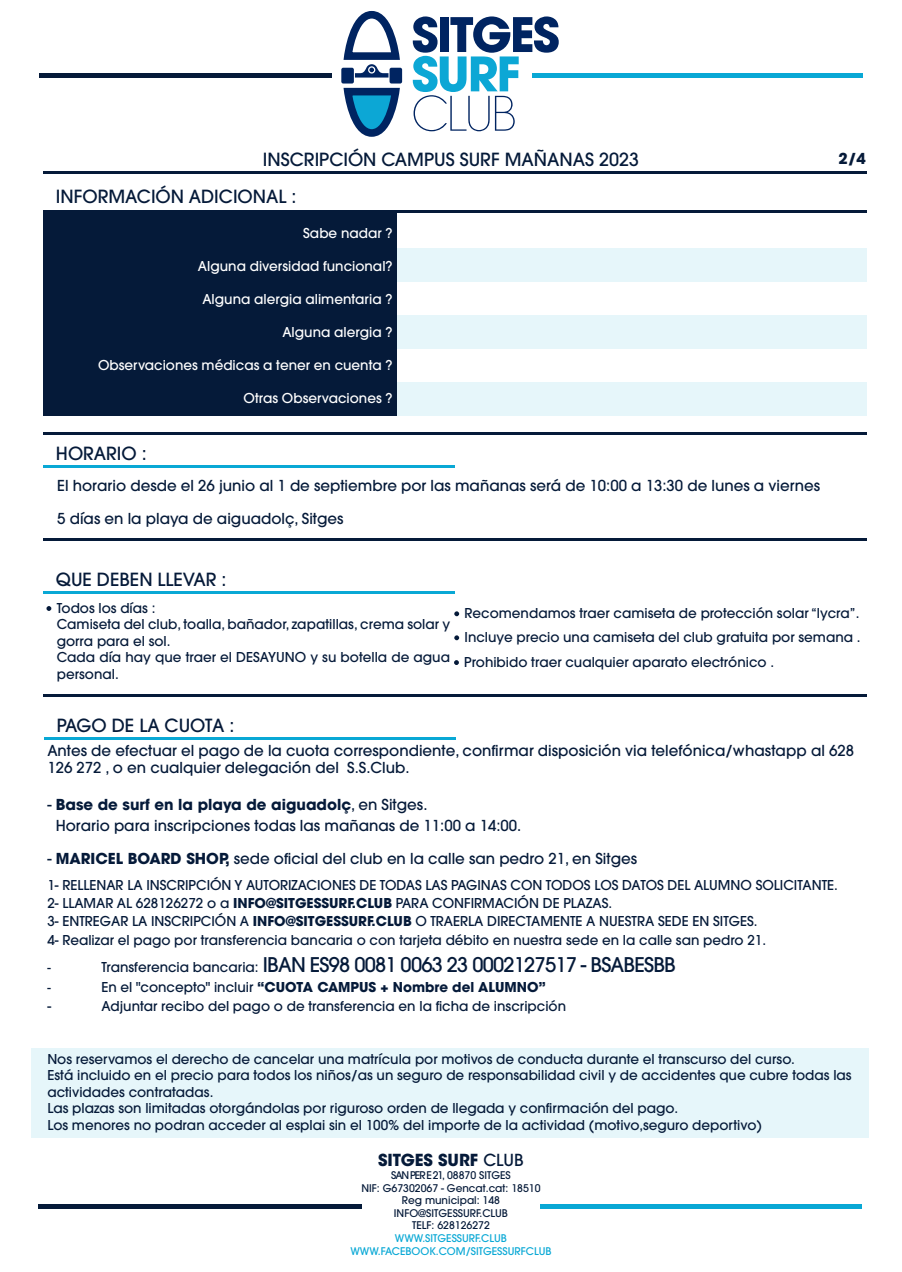
<style>
.page{position:relative;width:902px;height:1272px;background:#fff}
.page>*{position:absolute;margin:0;border:0;box-sizing:border-box;transform-origin:0 0}
.t1{font:500 20.1px "Avant Garde LT";letter-spacing:-.04em;color:#051a39}
.t2{font:500 18px/36.9px "Avant Garde LT";color:#051a39}
.t3{font:700 16.5px "ITC Avant Garde Std";color:#051a39}
.t4{font:500 15px/16.5px "Avant Garde LT";color:#051a39}
.t5{font:700 15px "Avant Garde LT";color:#051a39}
.t6{font:500 13.5px/16.5px "Avant Garde LT";color:#051a39}
.t7{font:500 13.5px "Avant Garde LT";color:#fff}
.t8{font:700 13.5px "Avant Garde LT";color:#051a39}
.t9{font:500 12px "Avant Garde LT";color:#051a39}
.t10{font:500 10.5px/12.6px "Avant Garde LT";color:#051a39;text-align:center}
.t11{font:500 10.5px/12.6px "Avant Garde LT";color:#09a8d5;text-align:center}
.s1{font-weight:700}
.s2{font-size:13.5px}
.s3{font-weight:500}
.s4{font-family:"Avant Garde LT";font-weight:500}
</style>
<div class="page">
<div style="left:31px;top:1048px;width:837px;height:89px;background:#e6f6fa"></div>
<hr style="left:38px;top:1204px;width:324px;height:4px;background:#051a39">
<hr style="left:540px;top:1204px;width:321px;height:4px;background:#09a8d5">
<hr style="left:39px;top:73px;width:292px;height:4px;background:#051a39">
<hr style="left:532px;top:73px;width:330px;height:4px;background:#09a8d5">
<svg style="left:413px;top:16px;width:145px;height:115px"></svg>
<svg style="left:343px;top:87px;width:57px;height:50px"></svg>
<svg style="left:341px;top:11px;width:62px;height:67px"></svg>
<div style="left:341px;top:68px;width:13px;height:15px;background:#002461;border-radius:2px"></div>
<div style="left:389px;top:68px;width:13px;height:15px;background:#002461;border-radius:2px"></div>
<hr style="left:43px;top:466px;width:412px;height:2px;background:#09a8d5">
<hr style="left:43px;top:171px;width:823px;height:2px;background:#051a39">
<hr style="left:43px;top:432px;width:823px;height:2px;background:#051a39">
<div style="left:43px;top:212px;width:354px;height:204px;background:#051a39"></div>
<hr style="left:43px;top:211px;width:823px;height:2px;background:#051a39">
<hr style="left:43px;top:694px;width:823px;height:2px;background:#051a39">
<hr style="left:43px;top:591px;width:412px;height:2px;background:#09a8d5">
<hr style="left:43px;top:538px;width:823px;height:2px;background:#051a39">
<svg style="left:46px;top:606px;width:5px;height:5px"></svg>
<div style="left:397px;top:315px;width:469px;height:34px;background:#e6f6fa"></div>
<div style="left:397px;top:382px;width:469px;height:33px;background:#e6f6fa"></div>
<div style="left:397px;top:248px;width:469px;height:33px;background:#e6f6fa"></div>
<hr style="left:44px;top:737px;width:411px;height:2px;background:#09a8d5">
<svg style="left:454px;top:611px;width:5px;height:5px"></svg>
<svg style="left:454px;top:660px;width:5px;height:5px"></svg>
<svg style="left:454px;top:635px;width:5px;height:5px"></svg>
<h2 class="t2" style="left:56px;top:141px;width:584px;text-indent:207px">INSCRIPCIÓN CAMPUS SURF MAÑANAS 2023<br>INFORMACIÓN ADICIONAL :</h2>
<p class="t7" style="left:303px;top:225px;width:91px">Sabe nadar ?</p>
<p class="t7" style="left:198px;top:257px;width:196px">Alguna diversidad funcional?</p>
<p class="t7" style="left:202px;top:290px;width:192px">Alguna alergia alimentaria ?</p>
<p class="t7" style="left:282px;top:323px;width:112px">Alguna alergia ?</p>
<p class="t7" style="left:98px;top:356px;width:296px">Observaciones médicas a tener en cuenta ?</p>
<p class="t7" style="left:243px;top:389px;width:150px">Otras Observaciones ?</p>
<h2 class="t2" style="left:56px;top:435px;width:92px">HORARIO :</h2>
<p class="t4" style="left:57px;top:477px;width:764px">El horario desde el 26 junio al 1 de septiembre por las mañanas será de 10:00 a 13:30 de lunes a viernes</p>
<p class="t4" style="left:57px;top:510px;width:288px">5 días en la playa de aiguadolç, Sitges</p>
<p class="t5" style="left:838px;top:149px;width:29px">2/4</p>
<h2 class="t2" style="left:56px;top:560px;width:172px">QUE DEBEN LLEVAR :</h2>
<p class="t6" style="left:57px;top:599px;width:395px">Todos los días :<br>Camiseta del club, toalla, bañador, zapatillas, crema solar y gorra para el sol.<br>Cada día hay que traer el DESAYUNO y su botella de agua personal.</p>
<p class="t6" style="left:464px;top:604px;width:396px">Recomendamos traer camiseta de protección solar “lycra”.</p>
<p class="t6" style="left:464px;top:653px;width:311px">Prohibido traer cualquier aparato electrónico .</p>
<p class="t6" style="left:464px;top:628px;width:397px">Incluye precio una camiseta del club gratuita por semana .</p>
<h2 class="t2" style="left:57px;top:706px;width:179px">PAGO DE LA CUOTA :</h2>
<p class="t4" style="left:47px;top:742px;width:808px">Antes de efectuar el pago de la cuota correspondiente, confirmar disposición via telefónica/whastapp al 628<br>126 272 , o en cualquier delegación del S.S.Club.</p>
<p class="t4" style="left:56px;top:794px;width:467px;line-height:21px;text-indent:-8px">- <span class="s1">Base de surf en la playa de aiguadolç</span>, en Sitges.<br>Horario para inscripciones todas las mañanas de 11:00 a 14:00.</p>
<p class="t4" style="left:47px;top:850px;width:591px">- <span class="s1">MARICEL BOARD SHOP,</span> sede oficial del club en la calle san pedro 21, en Sitges</p>
<p class="t6" style="left:47px;top:875px;width:792px;line-height:18px">1- RELLENAR LA INSCRIPCIÓN Y AUTORIZACIONES DE TODAS LAS PAGINAS CON TODOS LOS DATOS DEL ALUMNO SOLICITANTE.<br>2- LLAMAR AL 628126272 o a <span class="s1">INFO@SITGESSURF.CLUB</span> PARA CONFIRMACIÓN DE PLAZAS.<br>3- ENTREGAR LA INSCRIPCIÓN A <span class="s1">INFO@SITGESSURF.CLUB</span> O TRAERLA DIRECTAMENTE A NUESTRA SEDE EN SITGES.</p>
<p class="t6" style="left:47px;top:932px;width:720px">4- Realizar el pago por transferencia bancaria o con tarjeta débito en nuestra sede en la calle san pedro 21.</p>
<p class="t9" style="left:47px;top:960px;width:5px">-</p>
<h1 class="t1" style="left:101px;top:952px;width:576px"><span class="s2">Transferencia bancaria:</span> IBAN ES98 0081 0063 23 0002127517 - BSABESBB</h1>
<p class="t9" style="left:47px;top:980px;width:5px">-</p>
<p class="t8" style="left:101px;top:978px;width:446px"><span class="s3">En el "concepto" incluir</span> “CUOTA CAMPUS + Nombre del ALUMNO”</p>
<p class="t6" style="left:47px;top:998px;width:5px">-</p>
<p class="t6" style="left:101px;top:998px;width:466px">Adjuntar recibo del pago o de transferencia en la ficha de inscripción</p>
<p class="t6" style="left:47px;top:1050px;width:805px">Nos reservamos el derecho de cancelar una matrícula por motivos de conducta durante el transcurso del curso.<br>Está incluido en el precio para todos los niños/as un seguro de responsabilidad civil y de accidentes que cubre todas las actividades contratadas.<br>Las plazas son limitadas otorgándolas por riguroso orden de llegada y confirmación del pago.<br>Los menores no podran acceder al esplai sin el 100% del importe de la actividad (motivo,seguro deportivo)</p>
<p class="t3" style="left:378px;top:1149px;width:147px">SITGES SURF <span class="s4">CLUB</span></p>
<p class="t10" style="left:361px;top:1168px;width:180px">SAN PER E 21, 08870 SITGES<br>NIF: G67302067 - Gencat.cat: 18510<br>Reg municipal: 148<br>INFO@SITGESSURF.CLUB<br>TELF: 628126272</p>
<p class="t11" style="left:350px;top:1231px;width:203px">WWW.SITGESSURF.CLUB<br>WWW.FACEBOOK.COM/SITGESSURFCLUB</p>
</div>
